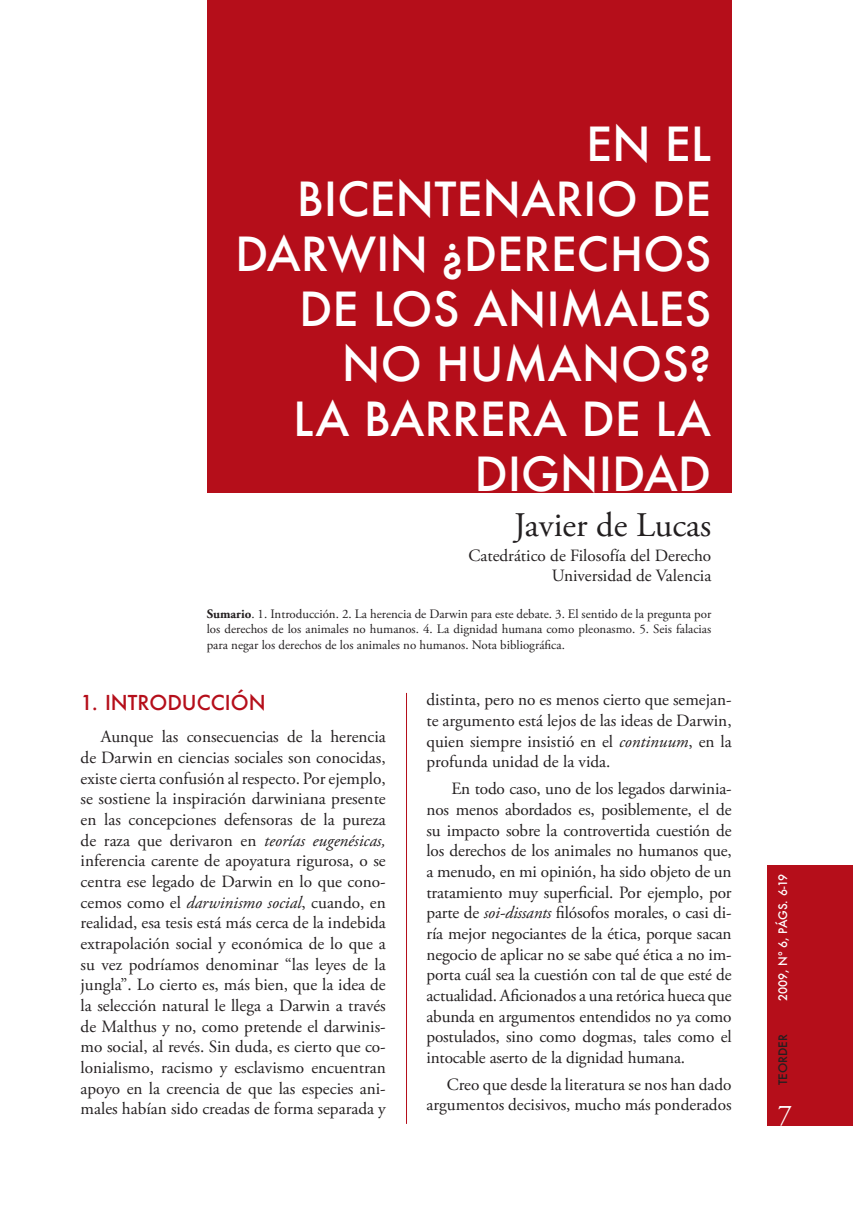
<style>
.page{position:relative;width:853px;height:1206px;background:#fff}
.page>*{position:absolute;margin:0;border:0;box-sizing:border-box;transform-origin:0 0}
.t1{font:500 45.85px/55.1px "Futura";color:#fff;text-align:right}
.t2{font:34.48px "Adobe Garamond Pro";color:#231f20}
.t3{font:28.7px "Adobe Garamond Pro";color:#fff}
.t4{font:500 20.12px "Futura";color:#b50e1a}
.t5{font:17.15px/20.7px "Adobe Garamond Pro";color:#231f20;text-align:justify}
.t6{font:12.95px/15.6px "Adobe Garamond Pro";color:#231f20;text-align:justify}
.t7{font:500 11.55px "Futura";color:#fff}
.t8{font:500 11.55px "Futura";color:#231f20}
.s1{font-weight:700}
.s2{font-style:italic}
</style>
<div class="page">
<div style="left:207px;top:0;width:524px;height:493px;background:#b50e1a"></div>
<hr style="left:406px;top:693px;width:1px;height:431px;background:#b50e1a">
<div style="left:767px;top:865px;width:86px;height:261px;background:#b50e1a"></div>
<h1 class="t1" style="left:235px;top:115px;width:477px">EN EL<br>BICENTENARIO DE<br>DARWIN ¿DERECHOS<br>DE LOS ANIMALES<br>NO HUMANOS?<br>LA BARRERA DE LA<br>DIGNIDAD</h1>
<h2 class="t2" style="left:514px;top:512px;width:199px">Javier de Lucas</h2>
<p class="t5" style="left:468px;top:546px;width:244px;text-align:right">Catedrático de Filosofía del Derecho<br>Universidad de Valencia</p>
<p class="t6" style="left:207px;top:607px;width:506px"><span class="s1">Sumario</span>. 1. Introducción. 2. La herencia de Darwin para este debate. 3. El sentido de la pregunta por los derechos de los animales no humanos. 4. La dignidad humana como pleonasmo. 5. Seis falacias para negar los derechos de los animales no humanos. Nota bibliográfica.</p>
<p class="t4" style="left:81px;top:688px;width:187px">1. INTRODUCCIÓN</p>
<p class="t5" style="left:81px;top:728px;width:307px;text-indent:20px">Aunque las consecuencias de la herencia de Darwin en ciencias sociales son conocidas, existe cierta confusión al respecto. Por ejemplo, se sostiene la inspiración darwiniana presente en las concepciones defensoras de la pureza de raza que derivaron en <span class="s2">teorías eugenésicas, </span>inferencia carente de apoyatura rigurosa, o se centra ese legado de Darwin en lo que cono&shy;cemos como el <span class="s2">darwinismo social</span>, cuando, en realidad, esa tesis está más cerca de la indebida extrapolación social y económica de lo que a su vez podríamos denominar “las leyes de la jungla”. Lo cierto es, más bien, que la idea de la selección natural le llega a Darwin a través de Malthus y no, como pretende el darwinis&shy;mo social, al revés. Sin duda, es cierto que co&shy;lonialismo, racismo y esclavismo encuentran apoyo en la creencia de que las especies ani&shy;males habían sido creadas de forma separada y</p>
<p class="t5" style="left:426px;top:691px;width:307px">distinta, pero no es menos cierto que semejan&shy;te argumento está lejos de las ideas de Darwin, quien siempre insistió en el <span class="s2">continuum</span>, en la profunda unidad de la vida.</p>
<p class="t5" style="left:426px;top:780px;width:307px;text-indent:25px">En todo caso, uno de los legados darwinia&shy;nos menos abordados es, posiblemente, el de su impacto sobre la controvertida cuestión de los derechos de los animales no humanos que, a menudo, en mi opinión, ha sido objeto de un tratamiento muy superficial. Por ejemplo, por parte de <span class="s2">soi-dissants</span> filósofos morales, o casi di&shy;ría mejor negociantes de la ética, porque sacan negocio de aplicar no se sabe qué ética a no im&shy;porta cuál sea la cuestión con tal de que esté de actualidad. Aficionados a una retórica hueca que abunda en argumentos entendidos no ya como postulados, sino como dogmas, tales como el intocable aserto de la dignidad humana.</p>
<p class="t5" style="left:426px;top:1075px;width:307px;text-align:right">Creo que desde la literatura se nos han dado argumentos decisivos, mucho más ponderados</p>
<p class="t7" style="left:775px;top:1001px;width:129px;rotate:-90deg">2009, Nº 6, PÁGS. 6-19</p>
<p class="t8" style="left:775px;top:1085px;width:52px;rotate:-90deg">TEORDER</p>
<h3 class="t3" style="left:778px;top:1104px;width:16px">7</h3>
</div>
